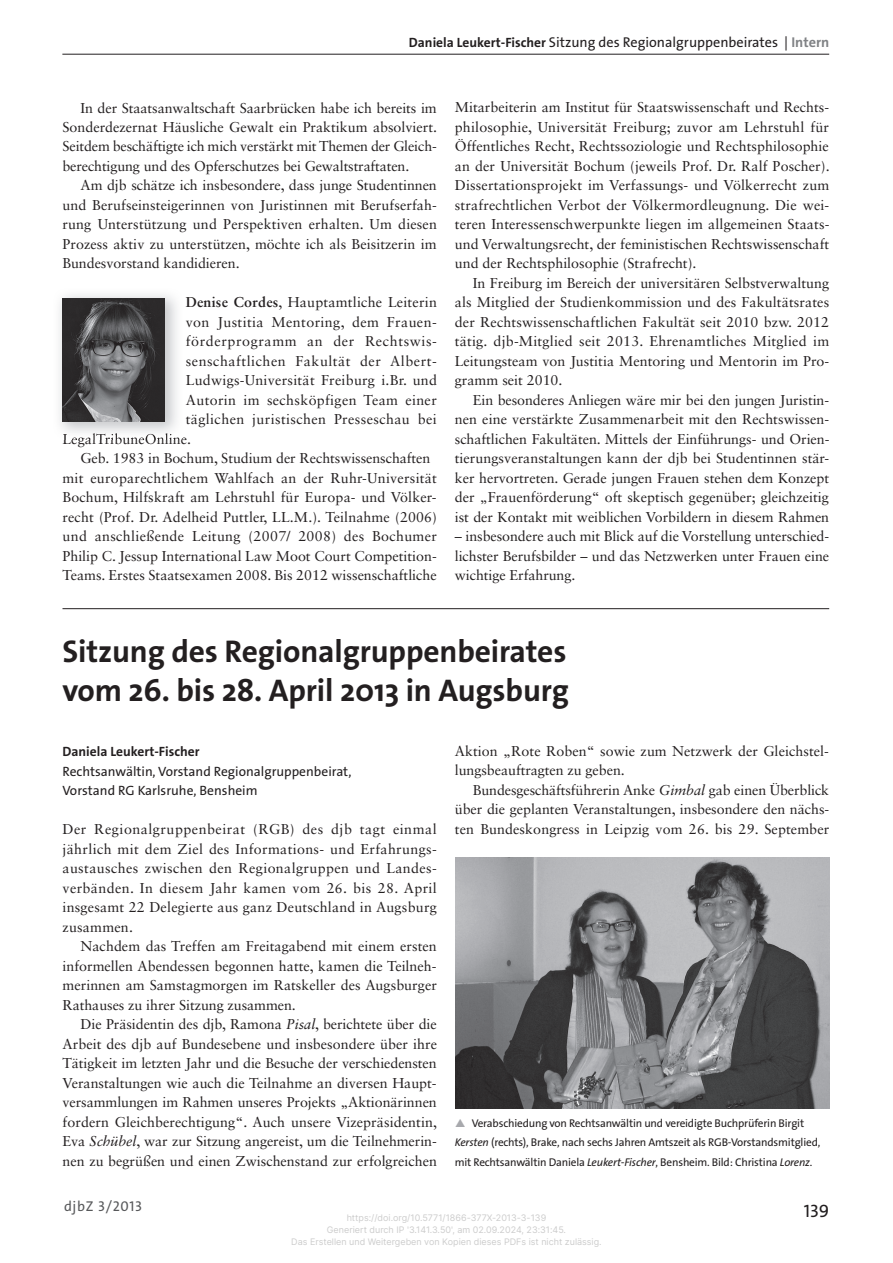
<style>
.page{position:relative;width:893px;height:1263px;background:#fff}
.page>*{position:absolute;margin:0;border:0;box-sizing:border-box;transform-origin:0 0}
.t1{font:700 31.5px/39px "The Sans Os F";letter-spacing:-.005em;color:#231f20}
.t2{font:18px "The Sans Os F";color:#231f20}
.t3{font:14.25px/19.5px "Sabon LT Std";letter-spacing:.005em;color:#231f20;text-align:justify}
.t4{font:14.25px "Sabon LT Std";letter-spacing:.025em;color:#231f20}
.t5{font:14.25px "The Sans Os F";color:#231f20}
.t6{font:14.25px "Sabon LT Std";letter-spacing:.035em;color:#231f20}
.t7{font:14.25px "Sabon LT Std";letter-spacing:.045em;color:#231f20}
.t8{font:14.25px "The Sans Os F";letter-spacing:.05em;color:#57585a}
.t9{font:13.5px/19.5px "The Sans Os F";color:#231f20}
.t10{font:700 13.5px "The Sans Os F";color:#231f20}
.t11{font:11.25px/19.5px "The Sans Os F";letter-spacing:-.015em;color:#231f20}
.t12{font:9px/12px "Inter";color:#ccc;text-align:center}
.s1{font-weight:700;font-size:13.5px}
.s2{font-weight:700;color:#808285}
.s3{font-weight:700}
.s4{font-style:italic}
</style>
<div class="page">
<hr style="left:62px;top:54px;width:767px;height:1px;background:#231f20">
<img style="left:59px;top:294px;width:118px;height:139px">
<img style="left:63px;top:433px;width:120px;height:6px">
<img style="left:62px;top:298px;width:103px;height:123px">
<hr style="left:62px;top:608px;width:767px;height:1px;background:#231f20">
<img style="left:455px;top:857px;width:374px;height:251px">
<p class="t5" style="left:409px;top:33px;width:422px"><span class="s1">Daniela Leukert-Fischer</span> Sitzung des Regionalgruppenbeirates | <span class="s2">Intern</span></p>
<p class="t3" style="left:62px;top:98px;width:376px;text-indent:18px">In der Staatsanwaltschaft Saarbrücken habe ich bereits im Sonderdezernat Häusliche Gewalt ein Praktikum absolviert.<br>Seitdem beschäftigte ich mich verstärkt mit Themen der Gleich&shy;berechtigung und des Opferschutzes bei Gewaltstraftaten.</p>
<p class="t3" style="left:62px;top:176px;width:376px;text-indent:18px">Am djb schätze ich insbesondere, dass junge Studentinnen und Berufseinsteigerinnen von Juristinnen mit Berufserfah&shy;rung Unterstützung und Perspektiven erhalten. Um diesen Prozess aktiv zu unterstützen, möchte ich als Beisitzerin im Bundesvorstand kandidieren.</p>
<p class="t3" style="left:186px;top:293px;width:253px"><span class="s3">Denise Cordes</span>, Hauptamtliche Leiterin</p>
<p class="t4" style="left:186px;top:313px;width:252px">von Justitia Mentoring, dem Frauen-</p>
<p class="t7" style="left:186px;top:333px;width:253px">förderprogramm an der Rechtswis-</p>
<p class="t6" style="left:186px;top:352px;width:252px">senschaftlichen Fakultät der Albert-</p>
<p class="t3" style="left:186px;top:371px;width:253px">Ludwigs-Universität Freiburg i.Br. und</p>
<p class="t4" style="left:186px;top:391px;width:253px">Autorin im sechsköpfigen Team einer</p>
<p class="t4" style="left:186px;top:411px;width:252px">täglichen juristischen Presseschau bei</p>
<p class="t3" style="left:62px;top:429px;width:130px">LegalTribuneOnline.</p>
<p class="t3" style="left:80px;top:449px;width:351px">Geb. 1983 in Bochum, Studium der Rechtswissenschaften</p>
<p class="t3" style="left:62px;top:468px;width:376px">mit europarechtlichem Wahlfach an der Ruhr-Universität</p>
<p class="t3" style="left:62px;top:488px;width:376px">Bochum, Hilfskraft am Lehrstuhl für Europa- und Völker-</p>
<p class="t3" style="left:62px;top:507px;width:376px">recht (Prof. Dr. Adelheid Puttler, LL.M.). Teilnahme (2006)</p>
<p class="t4" style="left:62px;top:528px;width:376px">und anschließende Leitung (2007/ 2008) des Bochumer</p>
<p class="t3" style="left:62px;top:546px;width:376px">Philip C. Jessup International Law Moot Court Competition-</p>
<p class="t3" style="left:62px;top:566px;width:376px">Teams. Erstes Staatsexamen 2008. Bis 2012 wissenschaftliche</p>
<p class="t3" style="left:455px;top:98px;width:376px">Mitarbeiterin am Institut für Staatswissenschaft und Rechts&shy;philosophie, Universität Freiburg; zuvor am Lehrstuhl für Öffentliches Recht, Rechtssoziologie und Rechtsphilosophie an der Universität Bochum (jeweils Prof. Dr. Ralf Poscher).<br>Dissertationsprojekt im Verfassungs- und Völkerrecht zum strafrechtlichen Verbot der Völkermordleugnung. Die wei&shy;teren Interessenschwerpunkte liegen im allgemeinen Staats&shy;und Verwaltungsrecht, der feministischen Rechtswissenschaft und der Rechtsphilosophie (Strafrecht).</p>
<p class="t3" style="left:455px;top:273px;width:376px;text-indent:18px">In Freiburg im Bereich der universitären Selbstverwaltung als Mitglied der Studienkommission und des Fakultätsrates der Rechtswissenschaftlichen Fakultät seit 2010 bzw. 2012 tätig. djb-Mitglied seit 2013. Ehrenamtliches Mitglied im Leitungsteam von Justitia Mentoring und Mentorin im Pro&shy;gramm seit 2010.</p>
<p class="t3" style="left:455px;top:390px;width:376px;text-indent:18px">Ein besonderes Anliegen wäre mir bei den jungen Juristin&shy;nen eine verstärkte Zusammenarbeit mit den Rechtswissen&shy;schaftlichen Fakultäten. Mittels der Einführungs- und Orien&shy;tierungsveranstaltungen kann der djb bei Studentinnen stär&shy;ker hervortreten. Gerade jungen Frauen stehen dem Konzept der „Frauenförderung“ oft skeptisch gegenüber; gleichzeitig ist der Kontakt mit weiblichen Vorbildern in diesem Rahmen</p>
<p class="t3" style="left:455px;top:526px;width:376px">– insbesondere auch mit Blick auf die Vorstellung unterschied&shy;lichster Berufsbilder – und das Netzwerken unter Frauen eine wichtige Erfahrung.</p>
<h1 class="t1" style="left:62px;top:632px;width:508px">Sitzung des Regionalgruppenbeirates vom 26. bis 28. April 2013 in Augsburg</h1>
<p class="t10" style="left:62px;top:743px;width:138px">Daniela Leukert-Fischer</p>
<p class="t9" style="left:62px;top:761px;width:290px">Rechtsanwältin, Vorstand Regionalgruppenbeirat,<br>Vorstand RG Karlsruhe, Bensheim</p>
<p class="t3" style="left:62px;top:819px;width:376px">Der Regionalgruppenbeirat (RGB) des djb tagt einmal jährlich mit dem Ziel des Informations- und Erfahrungs&shy;austausches zwischen den Regionalgruppen und Landes&shy;verbänden. In diesem Jahr kamen vom 26. bis 28. April insgesamt 22 Delegierte aus ganz Deutschland in Augsburg zusammen.</p>
<p class="t3" style="left:62px;top:936px;width:376px;text-indent:18px">Nachdem das Treffen am Freitagabend mit einem ersten informellen Abendessen begonnen hatte, kamen die Teilneh&shy;merinnen am Samstagmorgen im Ratskeller des Augsburger Rathauses zu ihrer Sitzung zusammen.</p>
<p class="t3" style="left:62px;top:1014px;width:376px;text-indent:18px">Die Präsidentin des djb, Ramona <span class="s4">Pisal</span>, berichtete über die Arbeit des djb auf Bundesebene und insbesondere über ihre Tätigkeit im letzten Jahr und die Besuche der verschiedensten Veranstaltungen wie auch die Teilnahme an diversen Haupt&shy;versammlungen im Rahmen unseres Projekts „Aktionärinnen fordern Gleichberechtigung“. Auch unsere Vizepräsidentin, Eva <span class="s4">Schübel</span>, war zur Sitzung angereist, um die Teilnehmerin&shy;nen zu begrüßen und einen Zwischenstand zur erfolgreichen</p>
<p class="t3" style="left:455px;top:741px;width:376px">Aktion „Rote Roben“ sowie zum Netzwerk der Gleichstel&shy;lungsbeauftragten zu geben.</p>
<p class="t3" style="left:455px;top:780px;width:376px;text-indent:18px">Bundesgeschäftsführerin Anke <span class="s4">Gimbal</span> gab einen Überblick über die geplanten Veranstaltungen, insbesondere den nächs&shy;ten Bundeskongress in Leipzig vom 26. bis 29. September</p>
<p class="t11" style="left:455px;top:1113px;width:367px;text-indent:17px">Verabschiedung von Rechtsanwältin und vereidigte Buchprüferin Birgit<br><span class="s4">Kersten</span> (rechts), Brake, nach sechs Jahren Amtszeit als RGB-Vorstandsmitglied, mit Rechtsanwältin Daniela <span class="s4">Leukert-Fischer</span>, Bensheim. Bild: Christina <span class="s4">Lorenz</span>.</p>
<p class="t8" style="left:64px;top:1197px;width:80px">djbZ 3/2013</p>
<p class="t12" style="left:291px;top:1212px;width:312px">https://doi.org/10.5771/1866-377X-2013-3-139<br>Generiert durch IP '3.141.3.50', am 02.09.2024, 23:31:45.<br>Das Erstellen und Weitergeben von Kopien dieses PDFs ist nicht zulässig.</p>
<p class="t2" style="left:804px;top:1199px;width:27px">139</p>
</div>
